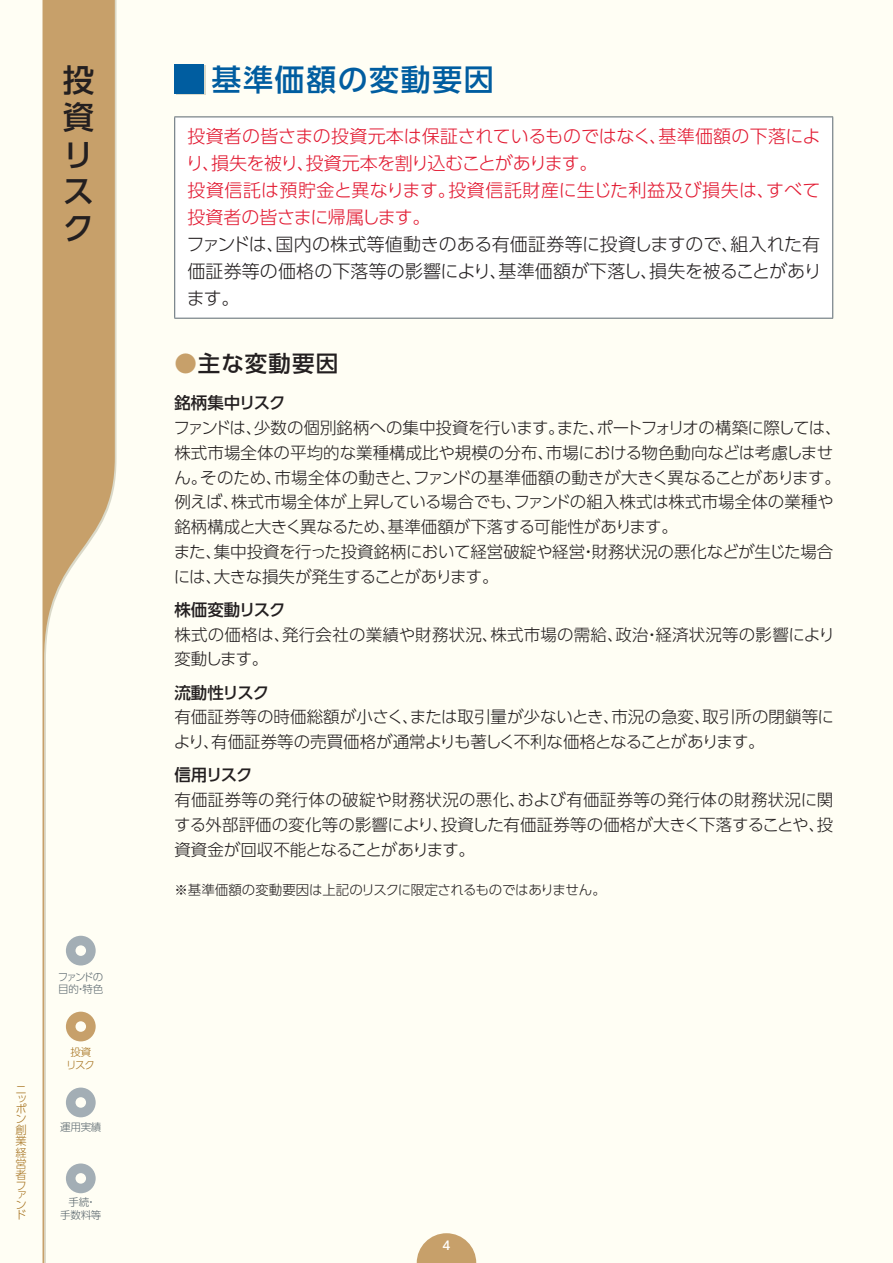
<style>
.page{position:relative;width:893px;height:1263px;background:#fffef4}
.page>*{position:absolute;margin:0;border:0;box-sizing:border-box;transform-origin:0 0}
.t1{font:500 31.5px/37.2px "UD Shin Go Pro";color:#231f20}
.A-大見出し{font:500 30px "UD Shin Go Pro";letter-spacing:.05em;color:#005da0}
.A-中見出し{font:500 22.5px "UD Shin Go Pro";letter-spacing:.05em;color:#231f20}
.A-11pt{font:300 18px/27px "UD Shin Go Pro";letter-spacing:-.005em;color:#e21931}
.A-11pt-2{font:300 18px/27px "UD Shin Go Pro";letter-spacing:.005em;color:#231f20;text-align:justify}
.A-11pt-3{font:300 16.5px/24.8px "UD Shin Go Pro";color:#231f20}
.A-小見出し{font:500 16.5px "UD Shin Go Pro";letter-spacing:-.035em;color:#231f20}
.A-小見出し-2{font:500 16.5px "UD Shin Go Pro";letter-spacing:-.07em;color:#231f20}
.A-9pt{font:300 13.5px "UD Shin Go Pro";letter-spacing:-.02em;color:#231f20}
.t2{font:500 12px "UD Shin Go Pro";color:#fff}
.t3{font:300 11.25px/10.6px "UD Shin Go Pro";color:#a6721e}
.t4{font:300 10.5px/12.6px "UD Shin Go Pro";letter-spacing:-.02em;color:#5a676e;text-align:center}
.t5{font:300 10.5px/12.6px "UD Shin Go Pro";letter-spacing:-.13em;color:#5a676e}
.t6{font:300 10.5px/12.6px "UD Shin Go Pro";color:#a6721e;text-align:center}
.s1{color:#c7a06a}
</style>
<div class="page">
<svg style="left:417px;top:1233px;width:59px;height:30px"></svg>
<svg style="left:43px;top:0;width:72px;height:1263px"></svg>
<svg style="left:66px;top:936px;width:30px;height:29px"></svg>
<svg style="left:66px;top:1012px;width:30px;height:29px"></svg>
<svg style="left:66px;top:1087px;width:30px;height:30px"></svg>
<svg style="left:66px;top:1163px;width:30px;height:30px"></svg>
<div style="left:176px;top:65px;width:30px;height:30px;background:#dad9c9"></div>
<div style="left:174px;top:64px;width:30px;height:30px;background:#005da0"></div>
<div style="left:175px;top:117px;width:658px;height:201px;background:#fff"></div>
<hr style="left:174px;top:117px;width:659px;height:1px;background:#5a676e">
<hr style="left:174px;top:117px;width:1px;height:201px;background:#5a676e">
<hr style="left:832px;top:117px;width:1px;height:201px;background:#5a676e">
<hr style="left:174px;top:318px;width:659px;height:1px;background:#5a676e">
<h1 class="t1" style="left:63px;top:60px;width:33px">投資リスク</h1>
<p class="t3" style="left:16px;top:1085px;width:12px;line-height:8.7px">ニッ</p>
<p class="t3" style="left:16px;top:1103px;width:13px;text-align:justify">ポン創業経営者ファン</p>
<p class="t3" style="left:16px;top:1209px;width:12px">ド</p>
<p class="t5" style="left:58px;top:970px;width:47px">ファンドの目的・特色</p>
<p class="t6" style="left:66px;top:1045px;width:30px">投資リスク</p>
<p class="t4" style="left:60px;top:1120px;width:43px">運用実績</p>
<p class="t4" style="left:60px;top:1195px;width:43px">手続・<br>手数料等</p>
<p class="A-大見出し" style="left:212px;top:55px;width:284px">基準価額の変動要因</p>
<p class="A-11pt" style="left:186px;top:122px;width:636px">投資者の皆さまの投資元本は保証されているものではなく、基準価額の下落により、損失を被り、投資元本を割り込むことがあります。</p>
<p class="A-11pt" style="left:187px;top:176px;width:634px">投資信託は預貯金と異なります。投資信託財産に生じた利益及び損失は、すべて投資者の皆さまに帰属します。</p>
<p class="A-11pt-2" style="left:187px;top:230px;width:637px">ファンドは、国内の株式等値動きのある有価証券等に投資しますので、組入れた有価証券等の価格の下落等の影響により、基準価額が下落し、損失を被ることがあります。</p>
<p class="A-中見出し" style="left:174px;top:346px;width:165px"><span class="s1">●</span>主な変動要因</p>
<p class="A-小見出し" style="left:174px;top:390px;width:113px">銘柄集中リスク</p>
<p class="A-11pt-3" style="left:174px;top:415px;width:670px">ファンドは、少数の個別銘柄への集中投資を行います。また、ポートフォリオの構築に際しては、株式市場全体の平均的な業種構成比や規模の分布、市場における物色動向などは考慮しません。そのため、市場全体の動きと、ファンドの基準価額の動きが大きく異なることがあります。例えば、株式市場全体が上昇している場合でも、ファンドの組入株式は株式市場全体の業種や銘柄構成と大きく異なるため、基準価額が下落する可能性があります。</p>
<p class="A-11pt-3" style="left:174px;top:539px;width:661px">また、集中投資を行った投資銘柄において経営破綻や経営・財務状況の悪化などが生じた場合には、大きな損失が発生することがあります。</p>
<p class="A-小見出し" style="left:174px;top:596px;width:113px">株価変動リスク</p>
<p class="A-11pt-3" style="left:174px;top:621px;width:662px">株式の価格は、発行会社の業績や財務状況、株式市場の需給、政治・経済状況等の影響により変動します。</p>
<p class="A-小見出し-2" style="left:174px;top:679px;width:96px">流動性リスク</p>
<p class="A-11pt-3" style="left:174px;top:704px;width:662px">有価証券等の時価総額が小さく、または取引量が少ないとき、市況の急変、取引所の閉鎖等により、有価証券等の売買価格が通常よりも著しく不利な価格となることがあります。</p>
<p class="A-小見出し-2" style="left:174px;top:762px;width:80px">信用リスク</p>
<p class="A-11pt-3" style="left:174px;top:787px;width:661px;text-align:justify">有価証券等の発行体の破綻や財務状況の悪化、および有価証券等の発行体の財務状況に関する外部評価の変化等の影響により、投資した有価証券等の価格が大きく下落することや、投資資金が回収不能となることがあります。</p>
<p class="A-9pt" style="left:174px;top:879px;width:433px">※基準価額の変動要因は上記のリスクに限定されるものではありません。</p>
<p class="t2" style="left:442px;top:1236px;width:9px">4</p>
</div>
